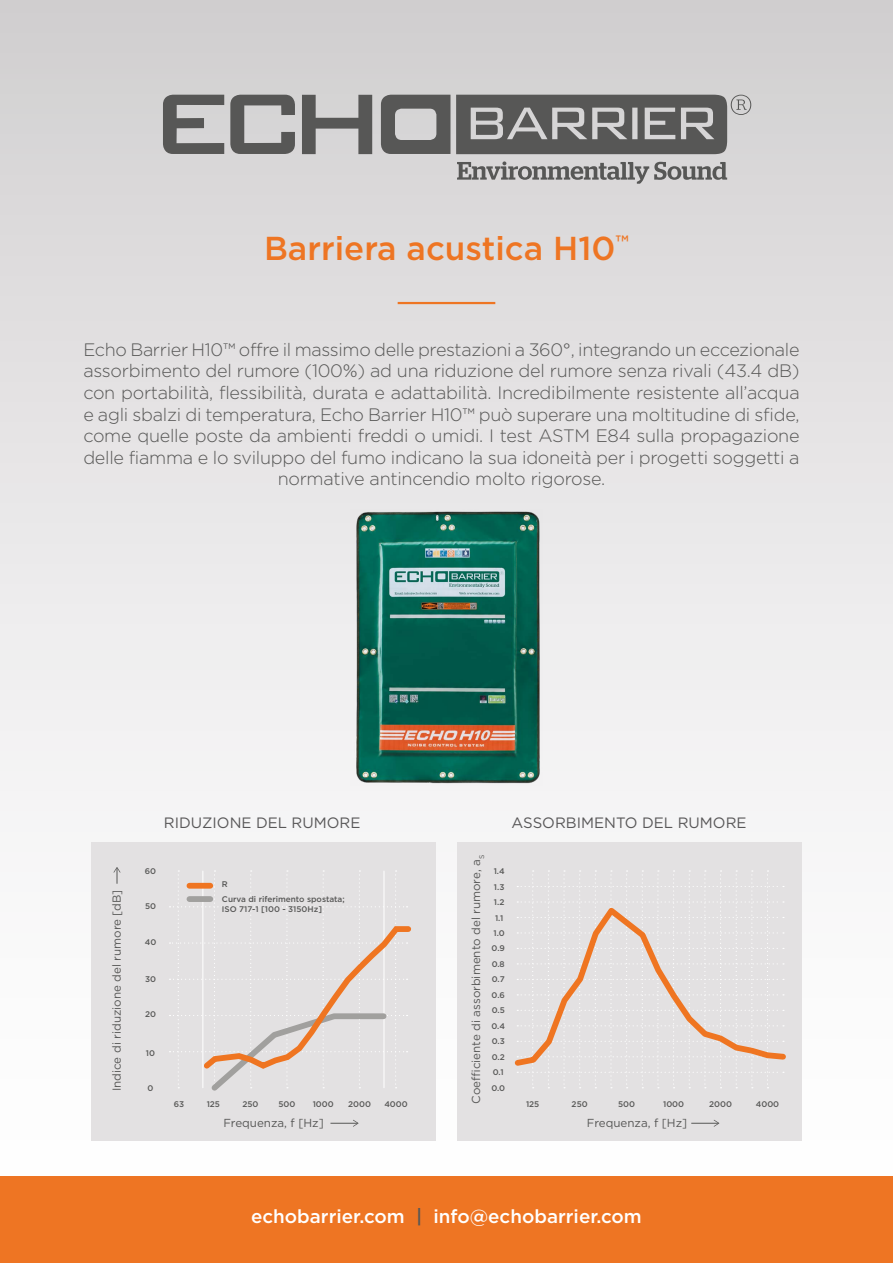
<style>
.page{position:relative;width:893px;height:1263px;background:#fff}
.page>*{position:absolute;margin:0;border:0;box-sizing:border-box;transform-origin:0 0}
.t1{font:500 33.15px "Gotham";color:#ee7523}
.t2{font:500 18.75px "Gotham";color:#fff}
.Paragraph_Style_1{font:300 18px/21.6px "Gotham";letter-spacing:-.015em;color:#575756;text-align:center}
.t3{font:15px "Gotham";color:#585758}
.t4{font:15px "Gotham";color:#575756}
.t5{font:11.55px "Gotham";color:#575756}
.t6{font:500 8.25px/9.9px "Gotham";color:#575756}
.s1{color:#575756}
</style>
<div class="page">
<div style="left:0;top:0;width:893px;height:1263px;background:linear-gradient(to bottom,#d3d1d3,#fff)"></div>
<hr style="left:398px;top:302px;width:97px;height:2px;background:#ee7523">
<div style="left:0;top:1177px;width:893px;height:86px;background:#ee7523"></div>
<svg style="left:163px;top:95px;width:61px;height:59px;background:#8e8d8d"></svg>
<svg style="left:230px;top:95px;width:65px;height:59px;background:#8f8f8f"></svg>
<svg style="left:302px;top:95px;width:449px;height:89px;background:#969595"></svg>
<div style="left:457px;top:842px;width:344px;height:298px;background:#e3e1e2"></div>
<svg style="left:517px;top:870px;width:267px;height:218px"></svg>
<svg style="left:691px;top:1120px;width:28px;height:7px"></svg>
<svg style="left:514px;top:902px;width:272px;height:168px"></svg>
<div style="left:91px;top:842px;width:345px;height:298px;background:#e3e1e2"></div>
<svg style="left:114px;top:867px;width:6px;height:17px"></svg>
<svg style="left:330px;top:1120px;width:28px;height:7px"></svg>
<svg style="left:170px;top:870px;width:241px;height:221px"></svg>
<img style="left:350px;top:510px;width:193px;height:275px">
<p class="t1" style="left:264px;top:227px;width:366px">Barriera acustica H10<sup>™</sup></p>
<p class="Paragraph_Style_1" style="left:83px;top:338px;width:718px">Echo Barrier H10™ offre il massimo delle prestazioni a 360°, integrando un eccezionale assorbimento del rumore (100%) ad una riduzione del rumore senza rivali (43.4 dB) con portabilità, flessibilità, durata e adattabilità. Incredibilmente resistente all’acqua e agli sbalzi di temperatura, Echo Barrier H10™ può superare una moltitudine di sfide, come quelle poste da ambienti freddi o umidi. I test ASTM E84 sulla propagazione delle fiamma e lo sviluppo del fumo indicano la sua idoneità per i progetti soggetti a normative antincendio molto rigorose.</p>
<p class="t5" style="left:109px;top:1091px;width:203px;rotate:-90deg">Indice di riduzione del rumore [dB]</p>
<p class="t3" style="left:164px;top:813px;width:198px">RIDUZIONE DEL RUMORE</p>
<p class="t3" style="left:512px;top:813px;width:236px">ASSORBIMENTO DEL RUMORE</p>
<p class="t4" style="left:228px;top:822px;width:97px">INSULATION</p>
<p class="t4" style="left:584px;top:822px;width:106px">ABSORPTION</p>
<p class="t6" style="left:145px;top:866px;width:13px">60</p>
<p class="t6" style="left:145px;top:901px;width:13px">50</p>
<p class="t6" style="left:145px;top:937px;width:13px">40</p>
<p class="t6" style="left:145px;top:973px;width:12px">30</p>
<p class="t6" style="left:145px;top:1009px;width:12px">20</p>
<p class="t6" style="left:146px;top:1048px;width:11px">10</p>
<p class="t6" style="left:148px;top:1083px;width:7px">0</p>
<p class="t6" style="left:222px;top:879px;width:7px">R</p>
<p class="t6" style="left:222px;top:894px;width:124px">Curva di riferimento spostata;<br>ISO 717-1 [100 - 3150Hz]</p>
<p class="t6" style="left:174px;top:1099px;width:12px">63</p>
<p class="t6" style="left:207px;top:1099px;width:15px">125</p>
<p class="t6" style="left:242px;top:1099px;width:18px">250</p>
<p class="t6" style="left:278px;top:1099px;width:18px">500</p>
<p class="t5" style="left:223px;top:1116px;width:102px">Frequenza, f [Hz]</p>
<p class="t6" style="left:313px;top:1099px;width:23px">1000</p>
<p class="t6" style="left:348px;top:1099px;width:24px">2000</p>
<p class="t6" style="left:384px;top:1099px;width:25px">4000</p>
<p class="t5" style="left:469px;top:1104px;width:250px;rotate:-90deg">Coe ciente di assorbimento del rumore, a<sub>S</sub></p>
<p class="t6" style="left:494px;top:866px;width:13px">1.4</p>
<p class="t6" style="left:494px;top:881px;width:12px">1.3</p>
<p class="t6" style="left:494px;top:897px;width:12px">1.2</p>
<p class="t6" style="left:495px;top:912px;width:10px">1.1</p>
<p class="t6" style="left:494px;top:928px;width:13px">1.0</p>
<p class="t6" style="left:492px;top:943px;width:15px">0.9</p>
<p class="t6" style="left:492px;top:959px;width:15px">0.8</p>
<p class="t6" style="left:492px;top:974px;width:14px">0.7</p>
<p class="t6" style="left:492px;top:990px;width:15px">0.6</p>
<p class="t6" style="left:492px;top:1005px;width:15px">0.5</p>
<p class="t6" style="left:491px;top:1021px;width:15px">0.4</p>
<p class="t6" style="left:492px;top:1036px;width:15px">0.3</p>
<p class="t6" style="left:492px;top:1052px;width:14px">0.2</p>
<p class="t6" style="left:493px;top:1067px;width:12px">0.1</p>
<p class="t6" style="left:491px;top:1083px;width:15px">0.0</p>
<p class="t6" style="left:526px;top:1099px;width:15px">125</p>
<p class="t6" style="left:572px;top:1099px;width:18px">250</p>
<p class="t6" style="left:618px;top:1099px;width:18px">500</p>
<p class="t5" style="left:587px;top:1116px;width:102px">Frequenza, f [Hz]</p>
<p class="t6" style="left:663px;top:1099px;width:23px">1000</p>
<p class="t6" style="left:709px;top:1099px;width:24px">2000</p>
<p class="t6" style="left:756px;top:1099px;width:25px">4000</p>
<p class="t2" style="left:251px;top:1204px;width:392px">echobarrier.com <span class="s1">|</span> info@echobarrier.com</p>
</div>
